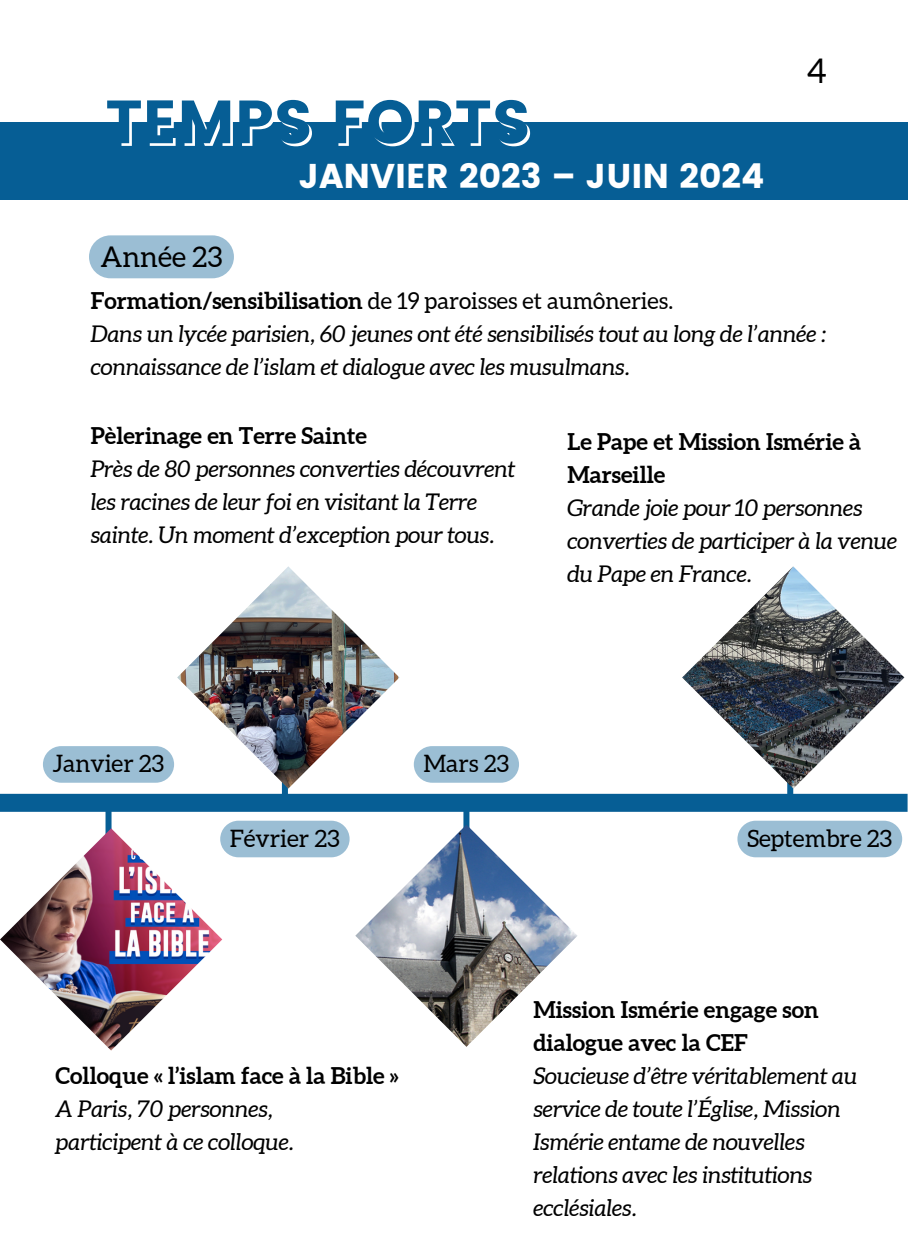
<style>
.page{position:relative;width:908px;height:1247px;background:#fff}
.page>*{position:absolute;margin:0;border:0;box-sizing:border-box;transform-origin:0 0}
.t1{font:60.8px "Poppins";color:#065e95}
.t2{font:34.4px "Poppins";color:#fff}
.t3{font:34px "Aleo";color:#000}
.t4{font:28.6px "Aleo";color:#000}
.t5{font:24px "Aleo";color:#000}
.t6{font:italic 23px/33px "Aleo";color:#000}
.t7{font:700 23px/33px "Aleo";color:#000}
.t8{font:23px "Aleo";color:#000}
.s1{font-weight:700}
</style>
<div class="page">
<div style="left:0;top:122px;width:907px;height:77px;background:#065e95"></div>
<div style="left:0;top:794px;width:907px;height:18px;background:#065e95"></div>
<div style="left:105px;top:800px;width:6px;height:93px;background:#065e95"></div>
<div style="left:282px;top:749px;width:6px;height:51px;background:#065e95"></div>
<div style="left:463px;top:803px;width:6px;height:50px;background:#065e95"></div>
<div style="left:787px;top:709px;width:6px;height:94px;background:#065e95"></div>
<div style="left:220px;top:820px;width:129px;height:37px;background:#9bbed4;border-radius:18px"></div>
<img style="left:682px;top:566px;width:222px;height:222px">
<img style="left:177px;top:566px;width:222px;height:222px">
<img style="left:0;top:828px;width:222px;height:222px">
<img style="left:355px;top:824px;width:222px;height:222px">
<div style="left:89px;top:235px;width:145px;height:43px;background:#9bbed4;border-radius:21px"></div>
<div style="left:43px;top:746px;width:131px;height:36px;background:#9bbed4;border-radius:18px"></div>
<div style="left:414px;top:746px;width:105px;height:36px;background:#9bbed4;border-radius:18px"></div>
<div style="left:737px;top:820px;width:165px;height:37px;background:#9bbed4;border-radius:18px"></div>
<p class="t1" style="left:105px;top:87px;width:427px">TEMPS FORTS</p>
<p class="t2" style="left:299px;top:156px;width:467px">JANVIER 2023 – JUIN 2024</p>
<p class="t4" style="left:100px;top:240px;width:124px">Année 23</p>
<p class="t3" style="left:806px;top:52px;width:21px">4</p>
<p class="t8" style="left:91px;top:288px;width:584px"><span class="s1">Formation/sensibilisation</span> de 19 paroisses et aumôneries.</p>
<p class="t6" style="left:91px;top:317px;width:737px">Dans un lycée parisien, 60 jeunes ont été sensibilisés tout au long de l’année : connaissance de l’islam et dialogue avec les musulmans.</p>
<p class="t7" style="left:91px;top:418px;width:278px">Pèlerinage en Terre Sainte</p>
<p class="t6" style="left:91px;top:452px;width:426px">Près de 80 personnes converties découvrent les racines de leur foi en visitant la Terre sainte. Un moment d’exception pour tous.</p>
<h2 class="t7" style="left:567px;top:424px;width:295px">Le Pape et Mission Ismérie à<br>Marseille</h2>
<h3 class="t6" style="left:567px;top:491px;width:331px">Grande joie pour 10 personnes converties de participer à la venue du Pape en France.</h3>
<p class="t5" style="left:53px;top:750px;width:113px">Janvier 23</p>
<p class="t5" style="left:423px;top:750px;width:87px">Mars 23</p>
<p class="t5" style="left:230px;top:824px;width:111px">Février 23</p>
<p class="t5" style="left:747px;top:824px;width:147px">Septembre 23</p>
<p class="t7" style="left:56px;top:1058px;width:345px">Colloque « l’islam face à la Bible »</p>
<p class="t6" style="left:56px;top:1092px;width:219px">A Paris, 70 personnes,</p>
<p class="t6" style="left:56px;top:1125px;width:240px">participent à ce colloque.</p>
<p class="t7" style="left:533px;top:992px;width:287px">Mission Ismérie engage son dialogue avec la CEF</p>
<h1 class="t6" style="left:533px;top:1059px;width:325px">Soucieuse d’être véritablement au service de toute l’Église, Mission<br>Ismérie entame de nouvelles relations avec les institutions ecclésiales.</h1>
</div>
